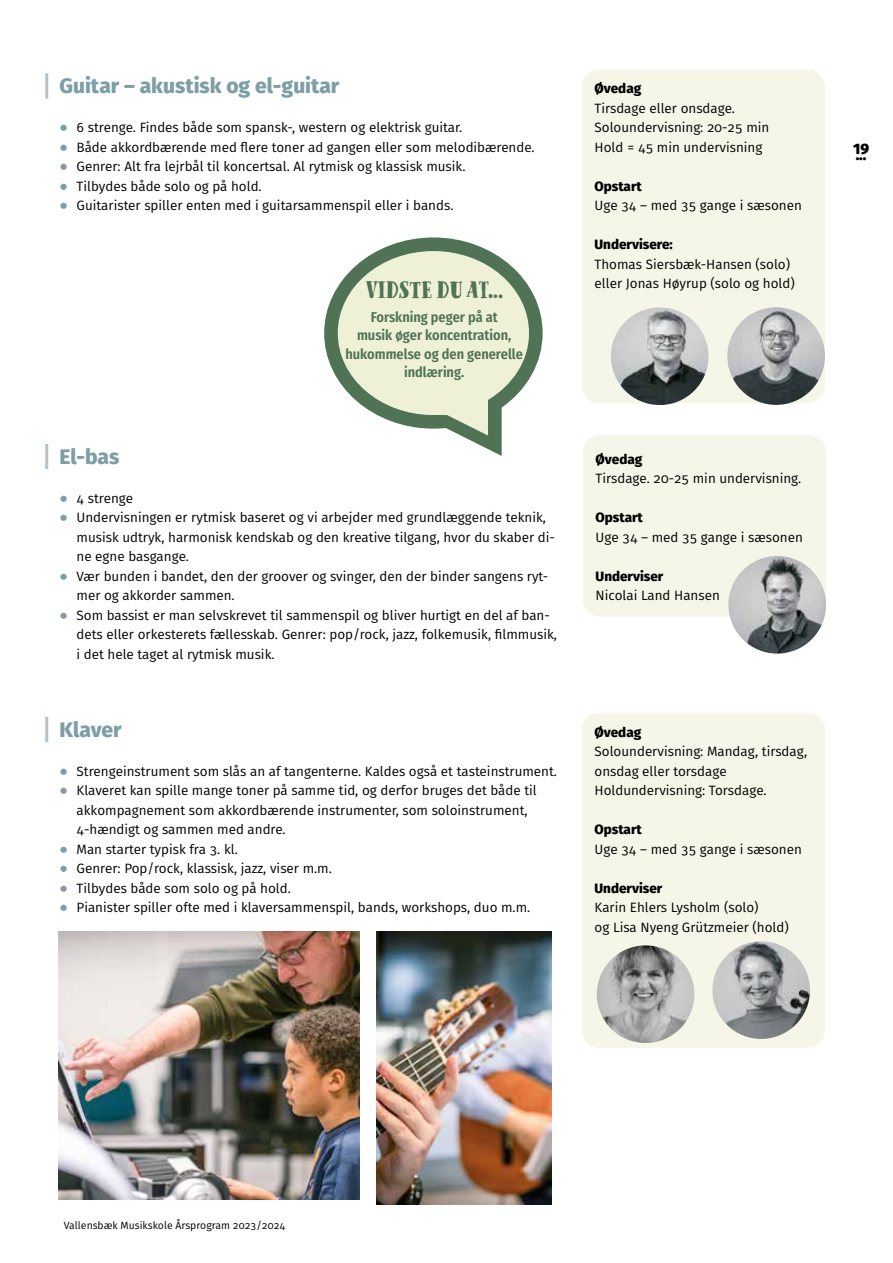
<style>
.page{position:relative;width:893px;height:1263px;background:#fff}
.page>*{position:absolute;margin:0;border:0;box-sizing:border-box;transform-origin:0 0}
.t1{font:700 25.35px "Goodlife Serif";letter-spacing:-.005em;color:#507355}
.t2{font:800 21px "Fira Sans";color:#7d9ea6}
.t3{font:800 15px "Fira Sans";color:#000}
.t4{font:600 14.25px/18.5px "Fira Sans Condensed";color:#507355;text-align:center}
.t5{font:13.5px/19.5px "Fira Sans";color:#000}
.t6{font:800 13.5px "Fira Sans";color:#000}
.t7{font:10.5px "Fira Sans";color:#000}
.s1{color:#7d9ea6}
</style>
<div class="page">
<hr style="left:45px;top:73px;width:3px;height:26px;background:#b3c3c8">
<hr style="left:45px;top:444px;width:3px;height:25px;background:#b3c3c8">
<hr style="left:45px;top:717px;width:3px;height:25px;background:#b3c3c8">
<div style="left:582px;top:69px;width:243px;height:334px;background:#f5f6e7;border-radius:18px"></div>
<img style="left:727px;top:307px;width:98px;height:98px;border-radius:49px">
<img style="left:611px;top:307px;width:97px;height:98px;border-radius:49px">
<div style="left:583px;top:435px;width:243px;height:182px;background:#f5f6e7;border-radius:18px"></div>
<img style="left:728px;top:556px;width:98px;height:98px;border-radius:49px">
<div style="left:582px;top:713px;width:243px;height:335px;background:#f5f6e7;border-radius:18px"></div>
<img style="left:597px;top:945px;width:97px;height:98px;border-radius:49px">
<img style="left:712px;top:941px;width:98px;height:98px;border-radius:49px">
<img style="left:377px;top:932px;width:174px;height:273px">
<img style="left:58px;top:932px;width:301px;height:267px">
<svg style="left:324px;top:237px;width:218px;height:219px"></svg>
<svg style="left:338px;top:251px;width:191px;height:184px;background:#d8dec6"></svg>
<h2 class="t2" style="left:60px;top:68px;width:281px">Guitar – akustisk og el-guitar</h2>
<p class="t5" style="left:60px;top:117px;width:475px"><span class="s1">⦁</span> 6 strenge. Findes både som spansk-, western og elektrisk guitar.<br><span class="s1">⦁</span> Både akkordbærende med flere toner ad gangen eller som melodibærende. <span class="s1">⦁</span> Genrer: Alt fra lejrbål til koncertsal. Al rytmisk og klassisk musik.<br><span class="s1">⦁</span> Tilbydes både solo og på hold.<br><span class="s1">⦁</span> Guitarister spiller enten med i guitarsammenspil eller i bands.</p>
<h1 class="t1" style="left:366px;top:275px;width:139px">VIDSTE DU AT…</h1>
<p class="t4" style="left:345px;top:307px;width:179px">Forskning peger på at<br>musik øger koncentration, hukommelse og den generelle indlæring.</p>
<h2 class="t2" style="left:60px;top:438px;width:61px">El-bas</h2>
<p class="t5" style="left:60px;top:488px;width:75px"><span class="s1">⦁</span> 4 strenge</p>
<p class="t5" style="left:60px;top:507px;width:488px"><span class="s1">⦁</span> Undervisningen er rytmisk baseret og vi arbejder med grundlæggende teknik,</p>
<p class="t5" style="left:77px;top:527px;width:480px">musisk udtryk, harmonisk kendskab og den kreative tilgang, hvor du skaber di-</p>
<p class="t5" style="left:77px;top:546px;width:113px">ne egne basgange.</p>
<p class="t5" style="left:60px;top:566px;width:490px"><span class="s1">⦁</span> Vær bunden i bandet, den der groover og svinger, den der binder sangens ryt-</p>
<p class="t5" style="left:77px;top:585px;width:158px">mer og akkorder sammen.</p>
<p class="t5" style="left:60px;top:605px;width:492px"><span class="s1">⦁</span> Som bassist er man selvskrevet til sammenspil og bliver hurtigt en del af ban-</p>
<p class="t5" style="left:77px;top:624px;width:482px">dets eller orkesterets fællesskab. Genrer: pop/rock, jazz, folkemusik, filmmusik,</p>
<p class="t5" style="left:77px;top:644px;width:198px">i det hele taget al rytmisk musik.</p>
<h2 class="t2" style="left:60px;top:711px;width:64px">Klaver</h2>
<p class="t5" style="left:60px;top:761px;width:498px"><span class="s1">⦁</span> Strengeinstrument som slås an af tangenterne. Kaldes også et tasteinstrument.</p>
<p class="t5" style="left:60px;top:780px;width:479px"><span class="s1">⦁</span> Klaveret kan spille mange toner på samme tid, og derfor bruges det både til</p>
<p class="t5" style="left:77px;top:800px;width:453px">akkompagnement som akkordbærende instrumenter, som soloinstrument,</p>
<p class="t5" style="left:77px;top:819px;width:209px">4-hændigt og sammen med andre.</p>
<p class="t5" style="left:60px;top:839px;width:178px"><span class="s1">⦁</span> Man starter typisk fra 3. kl.</p>
<p class="t5" style="left:60px;top:858px;width:272px"><span class="s1">⦁</span> Genrer: Pop/rock, klassisk, jazz, viser m.m.</p>
<p class="t5" style="left:60px;top:878px;width:231px"><span class="s1">⦁</span> Tilbydes både som solo og på hold.</p>
<p class="t5" style="left:60px;top:897px;width:471px"><span class="s1">⦁</span> Pianister spiller ofte med i klaversammenspil, bands, workshops, duo m.m.</p>
<p class="t6" style="left:595px;top:77px;width:48px">Øvedag</p>
<p class="t5" style="left:595px;top:98px;width:176px">Tirsdage eller onsdage.<br>Soloundervisning: 20-25 min<br>Hold = 45 min undervisning</p>
<p class="t6" style="left:595px;top:174px;width:49px">Opstart</p>
<p class="t5" style="left:595px;top:195px;width:209px">Uge 34 – med 35 gange i sæsonen</p>
<p class="t6" style="left:595px;top:233px;width:80px">Undervisere:</p>
<p class="t5" style="left:595px;top:254px;width:202px">Thomas Siersbæk-Hansen (solo) eller Jonas Høyrup (solo og hold)</p>
<p class="t6" style="left:596px;top:447px;width:48px">Øvedag</p>
<p class="t5" style="left:596px;top:468px;width:206px">Tirsdage. 20-25 min undervisning.</p>
<p class="t6" style="left:596px;top:506px;width:49px">Opstart</p>
<p class="t5" style="left:596px;top:527px;width:209px">Uge 34 – med 35 gange i sæsonen</p>
<p class="t6" style="left:596px;top:564px;width:69px">Underviser</p>
<p class="t5" style="left:596px;top:585px;width:126px">Nicolai Land Hansen</p>
<p class="t6" style="left:595px;top:720px;width:48px">Øvedag</p>
<p class="t5" style="left:595px;top:741px;width:214px">Soloundervisning: Mandag, tirsdag, onsdag eller torsdage<br>Holdundervisning: Torsdage.</p>
<p class="t6" style="left:595px;top:818px;width:49px">Opstart</p>
<p class="t5" style="left:595px;top:839px;width:209px">Uge 34 – med 35 gange i sæsonen</p>
<p class="t6" style="left:595px;top:876px;width:69px">Underviser</p>
<p class="t5" style="left:595px;top:897px;width:196px">Karin Ehlers Lysholm (solo)<br>og Lisa Nyeng Grützmeier (hold)</p>
<p class="t3" style="left:853px;top:142px;width:17px">19...</p>
<p class="t7" style="left:64px;top:1218px;width:223px">Vallensbæk Musikskole Årsprogram 2023/2024</p>
</div>
